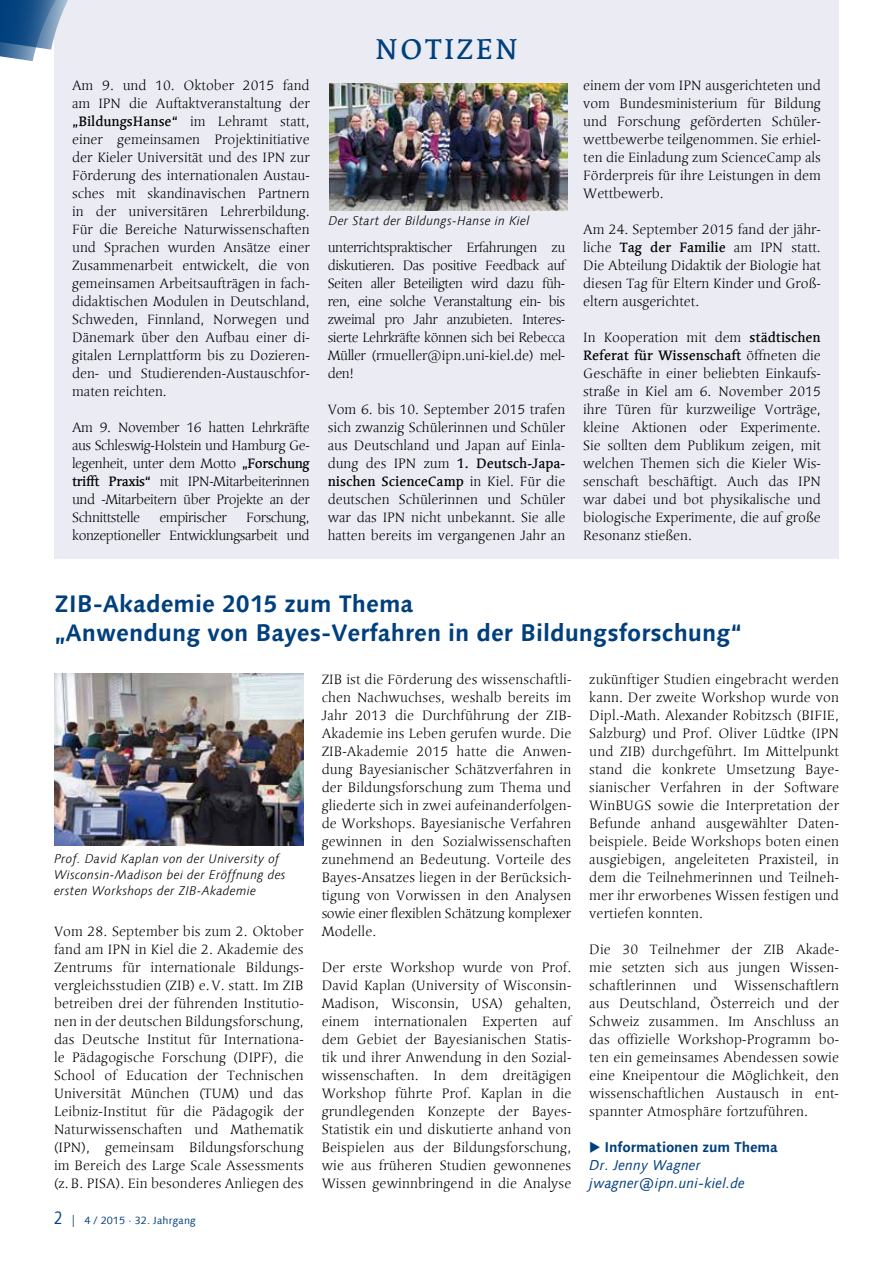
<style>
.page{position:relative;width:893px;height:1263px;background:#fff}
.page>*{position:absolute;margin:0;border:0;box-sizing:border-box;transform-origin:0 0}
.t1{font:500 28.5px "Linotype Syntax Srf Com";letter-spacing:.09em;color:#003f7d}
.t2{font:700 24px/28.8px "Linotype Syntax Com";color:#003f7d}
.t3{font:italic 14.25px/18px "Linotype Syntax Com";color:#003f7d}
.t4{font:300 13.5px/18px "Linotype Syntax Srf Com";color:#000;text-align:justify}
.t5{font:300 13.5px/18px "Linotype Syntax Srf Com";letter-spacing:-.03em;color:#000;text-align:right}
.t6{font:italic 300 12.75px/15.8px "Linotype Syntax Com";letter-spacing:.01em;color:#000}
.t7{font:10.5px "Linotype Syntax Com";letter-spacing:.02em;color:#003f7d}
.s1{font-weight:500}
.s2{font-weight:700;font-style:normal}
.s3{font-size:18px}
.s4{font-weight:300;font-size:12px}
</style>
<div class="page">
<div style="left:54px;top:0;width:785px;height:558px;background:#eaebf3"></div>
<svg style="left:0;top:0;width:68px;height:61px"></svg>
<img style="left:54px;top:673px;width:250px;height:172px">
<img style="left:329px;top:83px;width:238px;height:128px">
<p class="t4" style="left:72px;top:76px;width:239px">Am 9. und 10. Oktober 2015 fand am IPN die Auftaktveranstaltung der <span class="s1">„BildungsHanse“</span> im Lehramt statt, einer gemeinsamen Projektinitiative der Kieler Universität und des IPN zur Förderung des internationalen Austau&shy;sches mit skandinavischen Partnern in der universitären Lehrerbildung.<br>Für die Bereiche Naturwissenschaften und Sprachen wurden Ansätze einer Zusammenarbeit entwickelt, die von gemeinsamen Arbeitsaufträgen in fach&shy;didaktischen Modulen in Deutschland, Schweden, Finnland, Norwegen und Dänemark über den Aufbau einer di&shy;gitalen Lernplattform bis zu Dozieren&shy;den- und Studierenden-Austauschfor&shy;maten reichten.</p>
<p class="t4" style="left:72px;top:418px;width:239px">Am 9. November 16 hatten Lehrkräfte aus Schleswig-Holstein und Hamburg Ge&shy;legenheit, unter dem Motto <span class="s1">„Forschung trifft Praxis“</span> mit IPN-Mitarbeiterinnen und -Mitarbeitern über Projekte an der Schnittstelle</p>
<p class="t5" style="left:72px;top:508px;width:239px">Forschung,<br>konzeptioneller Entwicklungsarbeit und</p>
<p class="t5" style="left:159px;top:508px;width:69px">empirischer</p>
<h1 class="t1" style="left:375px;top:30px;width:144px">NOTIZEN</h1>
<p class="t6" style="left:328px;top:213px;width:203px">Der Start der Bildungs-Hanse in Kiel</p>
<p class="t4" style="left:328px;top:238px;width:239px">unterrichtspraktischer Erfahrungen zu diskutieren. Das positive Feedback auf Seiten aller Beteiligten wird dazu füh&shy;ren, eine solche Veranstaltung ein- bis zweimal pro Jahr anzubieten. Interes&shy;sierte Lehrkräfte können sich bei Rebecca Müller (rmueller@ipn.uni-kiel.de) mel&shy;den!</p>
<p class="t4" style="left:328px;top:400px;width:239px">Vom 6. bis 10. September 2015 trafen sich zwanzig Schülerinnen und Schüler aus Deutschland und Japan auf Einla&shy;dung des IPN zum <span class="s1">1. Deutsch-Japa&shy;nischen ScienceCamp</span> in Kiel. Für die deutschen Schülerinnen und Schüler war das IPN nicht unbekannt. Sie alle hatten bereits im vergangenen Jahr an</p>
<p class="t4" style="left:583px;top:76px;width:239px">einem der vom IPN ausgerichteten und vom Bundesministerium für Bildung und Forschung geförderten Schüler&shy;wettbewerbe teilgenommen. Sie erhiel&shy;ten die Einladung zum ScienceCamp als Förderpreis für ihre Leistungen in dem Wettbewerb.</p>
<p class="t4" style="left:583px;top:220px;width:239px">Am 24. September 2015 fand der jähr&shy;liche <span class="s1">Tag der Familie</span> am IPN statt.<br>Die Abteilung Didaktik der Biologie hat diesen Tag für Eltern Kinder und Groß&shy;eltern ausgerichtet.</p>
<p class="t4" style="left:583px;top:328px;width:239px">In Kooperation mit dem <span class="s1">städtischen Referat für Wissenschaft</span> öffneten die Geschäfte in einer beliebten Einkaufs&shy;straße in Kiel am 6. November 2015 ihre Türen für kurzweilige Vorträge, kleine Aktionen oder Experimente.<br>Sie sollten dem Publikum zeigen, mit welchen Themen sich die Kieler Wis&shy;senschaft beschäftigt. Auch das IPN war dabei und bot physikalische und biologische Experimente, die auf große Resonanz stießen.</p>
<h2 class="t2" style="left:54px;top:589px;width:689px">ZIB-Akademie 2015 zum Thema<br>„Anwendung von Bayes-Verfahren in der Bildungsforschung“</h2>
<p class="t4" style="left:322px;top:670px;width:251px">ZIB ist die Förderung des wissenschaftli&shy;chen Nachwuchses, weshalb bereits im Jahr 2013 die Durchführung der ZIB-Akademie ins Leben gerufen wurde. Die ZIB-Akademie 2015 hatte die Anwen&shy;dung Bayesianischer Schätzverfahren in der Bildungsforschung zum Thema und gliederte sich in zwei aufeinanderfolgen&shy;de Workshops. Bayesianische Verfahren gewinnen in den Sozialwissenschaften zunehmend an Bedeutung. Vorteile des Bayes-Ansatzes liegen in der Berücksich&shy;tigung von Vorwissen in den Analysen sowie einer flexiblen Schätzung komplexer Modelle.</p>
<p class="t4" style="left:322px;top:958px;width:251px">Der erste Workshop wurde von Prof.<br>David Kaplan (University of Wisconsin-Madison, Wisconsin, USA) gehalten, einem internationalen Experten auf dem Gebiet der Bayesianischen Statis&shy;tik und ihrer Anwendung in den Sozial&shy;wissenschaften. In dem dreitägigen Workshop führte Prof. Kaplan in die grundlegenden Konzepte der Bayes-Statistik ein und diskutierte anhand von Beispielen aus der Bildungsforschung, wie aus früheren Studien gewonnenes Wissen gewinnbringend in die Analyse</p>
<p class="t4" style="left:589px;top:670px;width:251px">zukünftiger Studien eingebracht werden kann. Der zweite Workshop wurde von Dipl.-Math. Alexander Robitzsch (BIFIE, Salzburg) und Prof. Oliver Lüdtke (IPN und ZIB) durchgeführt. Im Mittelpunkt stand die konkrete Umsetzung Baye&shy;sianischer Verfahren in der Software WinBUGS sowie die Interpretation der Befunde anhand ausgewählter Daten&shy;beispiele. Beide Workshops boten einen ausgiebigen, angeleiteten Praxisteil, in dem die Teilnehmerinnen und Teilneh&shy;mer ihr erworbenes Wissen festigen und vertiefen konnten.</p>
<p class="t4" style="left:589px;top:940px;width:251px">Die 30 Teilnehmer der ZIB Akade&shy;mie setzten sich aus jungen Wissen&shy;schaftlerinnen und Wissenschaftlern aus Deutschland, Österreich und der Schweiz zusammen. Im Anschluss an das offizielle Workshop-Programm bo&shy;ten ein gemeinsames Abendessen sowie eine Kneipentour die Möglichkeit, den wissenschaftlichen Austausch in ent&shy;spannter Atmosphäre fortzuführen.</p>
<p class="t3" style="left:589px;top:1138px;width:190px">◆ <span class="s2">Informationen zum Thema<br></span>Dr. Jenny Wagner jwagner@ipn.uni-kiel.de</p>
<p class="t6" style="left:54px;top:851px;width:233px">Prof. David Kaplan von der University of<br>Wisconsin-Madison bei der Eröffnung des ersten Workshops der ZIB-Akademie</p>
<p class="t4" style="left:54px;top:922px;width:251px">Vom 28. September bis zum 2. Oktober fand am IPN in Kiel die 2. Akademie des Zentrums für internationale Bildungs&shy;vergleichsstudien (ZIB) e.V. statt. Im ZIB betreiben drei der führenden Institutio&shy;nen in der deutschen Bildungsforschung, das Deutsche Institut für Internationa&shy;le Pädagogische Forschung (DIPF), die School of Education der Technischen Universität München (TUM) und das Leibniz-Institut für die Pädagogik der Naturwissenschaften und Mathematik (IPN), gemeinsam Bildungsforschung im Bereich des Large Scale Assessments (z.B. PISA). Ein besonderes Anliegen des</p>
<p class="t7" style="left:54px;top:1214px;width:143px"><span class="s3">2</span> <span class="s4">|</span> 4 / 2015 · 32. Jahrgang</p>
</div>
